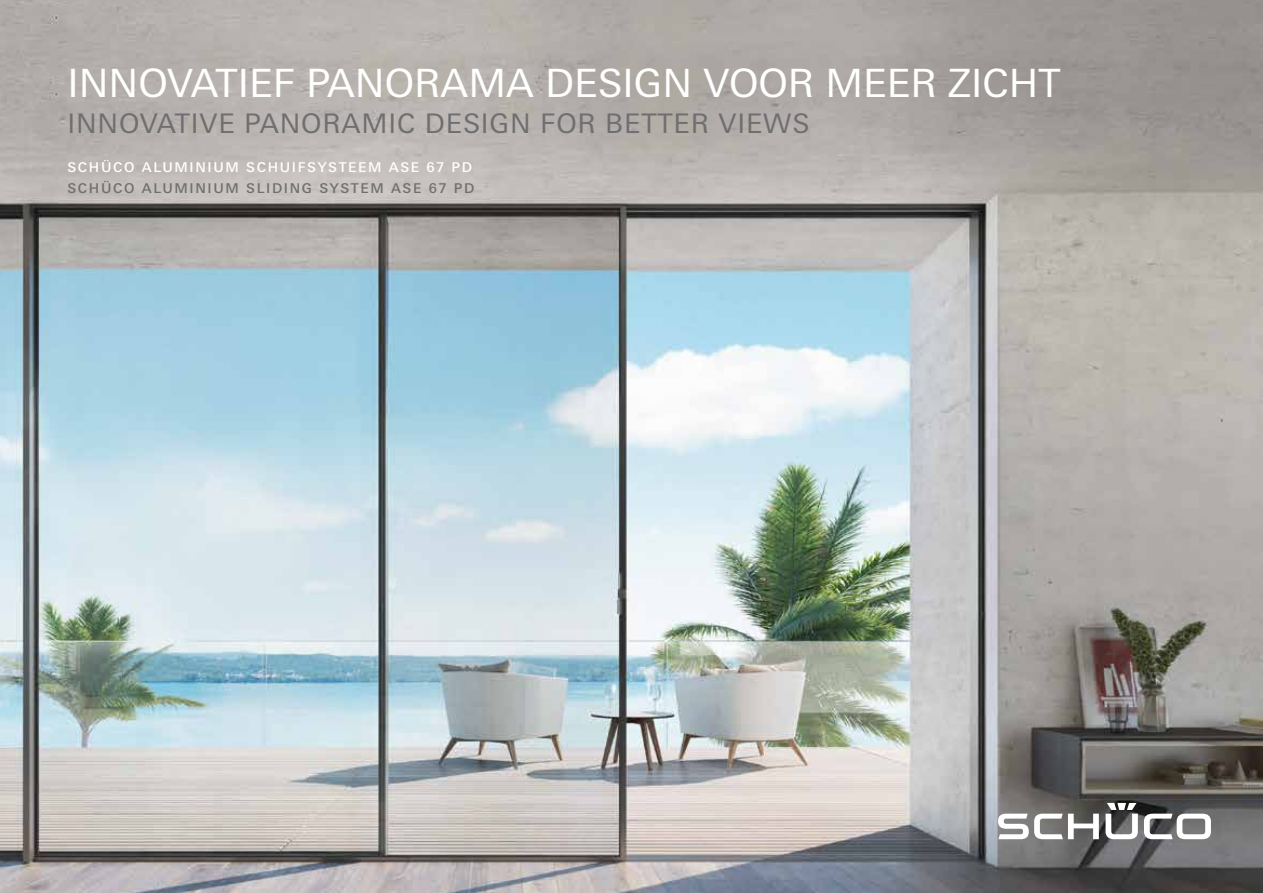
<style>
.page{position:relative;width:1263px;height:893px;background:#fff}
.page>*{position:absolute;margin:0;border:0;box-sizing:border-box;transform-origin:0 0}
.t1{font:39px "Univers For Schueco 430 Reg";color:#fff}
.t2{font:27px "Univers For Schueco 430 Reg";letter-spacing:.03em;color:#6f6f71}
.t3{font:13.5px "Univers For Schueco 530 Med";letter-spacing:.12em;color:#fff}
.t4{font:13.5px "Univers For Schueco 530 Med";letter-spacing:.12em;color:#6f6f71}
</style>
<div class="page">
<img style="left:0;top:0;width:1263px;height:893px">
<svg style="left:998px;top:803px;width:213px;height:36px"></svg>
<h1 class="t1" style="left:67px;top:61px;width:995px">INNOVATIEF PANORAMA DESIGN VOOR MEER ZICHT</h1>
<p class="t2" style="left:67px;top:108px;width:744px">INNOVATIVE PANORAMIC DESIGN FOR BETTER VIEWS</p>
<p class="t3" style="left:67px;top:159px;width:406px">SCHÜCO ALUMINIUM SCHUIFSYSTEEM ASE 67 PD</p>
<p class="t4" style="left:67px;top:180px;width:408px">SCHÜCO ALUMINIUM SLIDING SYSTEM ASE 67 PD</p>
</div>
